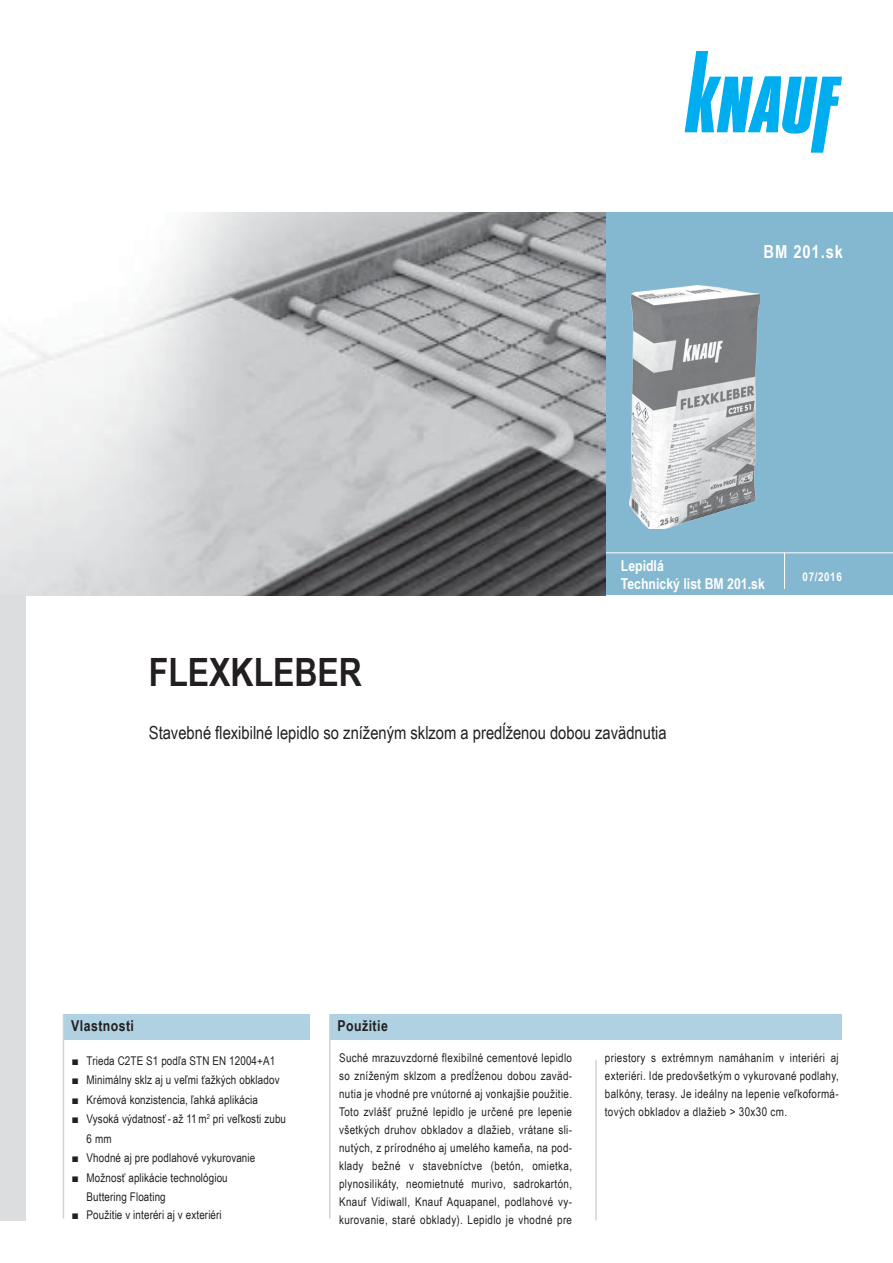
<style>
.page{position:relative;width:893px;height:1263px;background:#fff}
.page>*{position:absolute;margin:0;border:0;box-sizing:border-box;transform-origin:0 0}
.t1{font:700 39px "Arial Narrow";color:#231f20}
.t2{font:18px "Arial Narrow";color:#231f20}
.t3{font:700 18px "Arial Narrow";letter-spacing:.05em;color:#fff}
.t4{font:700 15px/18px "Arial Narrow";color:#fff}
.t5{font:700 15px "Arial Narrow";letter-spacing:.03em;color:#231f20}
.t6{font:12px/18px "Arial Narrow";letter-spacing:.01em;color:#231f20;text-align:justify}
.t7{font:700 12px "Arial Narrow";letter-spacing:.05em;color:#fff}
.s1{font-weight:700}
</style>
<div class="page">
<div style="left:606px;top:213px;width:287px;height:382px;background:#83b8d0"></div>
<img style="left:0;top:213px;width:606px;height:382px">
<div style="left:0;top:595px;width:26px;height:625px;background:#dcddde"></div>
<hr style="left:606px;top:552px;width:287px;height:1px;background:#fff">
<hr style="left:784px;top:553px;width:1px;height:36px;background:#fff">
<div style="left:63px;top:1014px;width:246px;height:26px;background:#b0d1e2"></div>
<div style="left:329px;top:1014px;width:293px;height:26px;background:#b0d1e2"></div>
<div style="left:595px;top:1014px;width:247px;height:26px;background:#b0d1e2"></div>
<hr style="left:595px;top:1060px;width:2px;height:160px;background:#d1d3d4">
<hr style="left:329px;top:1014px;width:1px;height:204px;background:#d1d3d4">
<hr style="left:63px;top:1014px;width:1px;height:204px;background:#d1d3d4">
<svg style="left:685px;top:51px;width:157px;height:102px"></svg>
<img style="left:630px;top:285px;width:130px;height:243px">
<h2 class="t3" style="left:764px;top:238px;width:81px">BM 201.sk</h2>
<p class="t4" style="left:621px;top:555px;width:146px">Lepidlá<br>Technický list BM 201.sk</p>
<h1 class="t1" style="left:149px;top:643px;width:215px">FLEXKLEBER</h1>
<h2 class="t2" style="left:149px;top:719px;width:519px">Stavebné flexibilné lepidlo so zníženým sklzom a predĺženou dobou zavädnutia</h2>
<p class="t7" style="left:803px;top:568px;width:41px">07/2016</p>
<p class="t5" style="left:71px;top:1015px;width:64px">Vlastnosti</p>
<p class="t5" style="left:338px;top:1015px;width:52px">Použitie</p>
<p class="t6" style="left:73px;top:1051px;width:204px"><span class="s1">■</span> Trieda C2TE S1 podľa STN EN 12004+A1</p>
<p class="t6" style="left:73px;top:1070px;width:208px"><span class="s1">■</span> Minimálny sklz aj u veľmi ťažkých obkladov</p>
<p class="t6" style="left:73px;top:1090px;width:187px"><span class="s1">■</span> Krémová konzistencia, ľahká aplikácia</p>
<p class="t6" style="left:87px;top:1109px;width:201px;line-height:19.5px;text-indent:-14px"><span class="s1">■</span> Vysoká výdatnosť- až 11m<sup>2</sup> pri veľkosti zubu<br>6 mm</p>
<p class="t6" style="left:73px;top:1148px;width:184px"><span class="s1">■</span> Vhodné aj pre podlahové vykurovanie</p>
<p class="t6" style="left:87px;top:1167px;width:143px;line-height:19.5px;text-indent:-14px"><span class="s1">■</span> Možnosť aplikácie technológiou<br>Buttering Floating</p>
<p class="t6" style="left:73px;top:1205px;width:151px"><span class="s1">■</span> Použitie v interéri aj v exteriéri</p>
<p class="t6" style="left:339px;top:1048px;width:234px">Suché mrazuvzdorné flexibilné cementové lepidlo so zníženým sklzom a predĺženou dobou zaväd&shy;nutia je vhodné pre vnútorné aj vonkajšie použitie.<br>Toto zvlášť pružné lepidlo je určené pre lepenie všetkých druhov obkladov a dlažieb, vrátane sli&shy;nutých, z prírodného aj umelého kameňa, na pod&shy;klady bežné v stavebníctve (betón, omietka, plynosilikáty, neomietnuté murivo, sadrokartón, Knauf Vidiwall, Knauf Aquapanel, podlahové vy&shy;kurovanie, staré obklady). Lepidlo je vhodné pre</p>
<p class="t6" style="left:605px;top:1048px;width:235px">priestory s extrémnym namáhaním v interiéri aj exteriéri. Ide predovšetkým o vykurované podlahy, balkóny, terasy. Je ideálny na lepenie veľkoformá&shy;tových obkladov a dlažieb &gt; 30x30 cm.</p>
</div>
